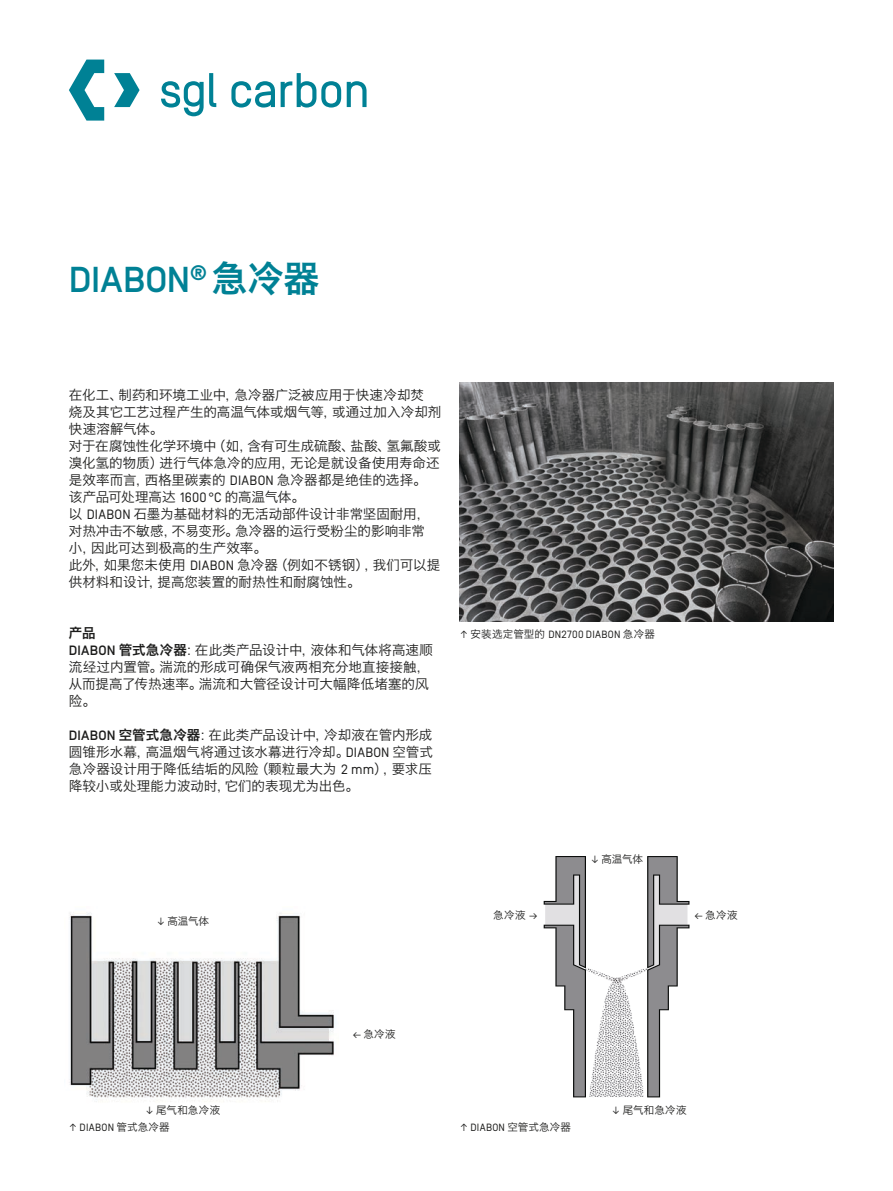
<style>
.page{position:relative;width:893px;height:1191px;background:#fff}
.page>*{position:absolute;margin:0;border:0;box-sizing:border-box;transform-origin:0 0}
.t1{font:500 36px "Simplon Norm";color:#008195}
.t2{font:13.5px/17px "Hiragino Sans GB W3";letter-spacing:.005em;color:#1c1c1b}
.t3{font:13.5px "Hiragino Sans GB W6";color:#1c1c1b}
.t4{font:10.5px "Simplon Norm";letter-spacing:.03em;color:#1c1c1b}
.t5{font:10.5px "Hiragino Sans GB W3";letter-spacing:.03em;color:#1c1c1b}
.s1{font-family:"Hiragino Sans GB W6";font-weight:400}
.s2{font-family:"Simplon Norm"}
.s3{font-family:"Simplon Norm";font-weight:500}
.s4{font-family:"Hiragino Sans GB W6"}
.s5{font-family:"Hiragino Sans GB W3"}
</style>
<div class="page">
<svg style="left:69px;top:60px;width:298px;height:61px"></svg>
<img style="left:589px;top:983px;width:54px;height:114px">
<img style="left:586px;top:968px;width:61px;height:15px">
<svg style="left:616px;top:968px;width:1px;height:15px"></svg>
<svg style="left:544px;top:856px;width:42px;height:241px"></svg>
<svg style="left:647px;top:856px;width:42px;height:241px"></svg>
<img style="left:460px;top:383px;width:373px;height:238px">
<img style="left:69px;top:913px;width:266px;height:189px">
<h1 class="t1" style="left:69px;top:260px;width:252px">DIABON<sup>®</sup> <span class="s1">急冷器</span></h1>
<p class="t2" style="left:69px;top:386px;width:374px">在化工、制药和环境工业中，急冷器广泛被应用于快速冷却焚<br>烧及其它工艺过程产生的高温气体或烟气等，或通过加入冷却剂快速溶解气体。<br>对于在腐蚀性化学环境中（如，含有可生成硫酸、盐酸、氢氟酸或溴化氢的物质）进行气体急冷的应用，无论是就设备使用寿命还是效率而言，西格里碳素的 <span class="s2">DIABON</span> 急冷器都是绝佳的选择。该产品可处理高达 <span class="s2">1600°C</span> 的高温气体。<br>以 <span class="s2">DIABON</span> 石墨为基础材料的无活动部件设计非常坚固耐用，对热冲击不敏感，不易变形。急冷器的运行受粉尘的影响非常小，因此可达到极高的生产效率。<br>此外，如果您未使用 <span class="s2">DIABON</span> 急冷器（例如不锈钢），我们可以提供材料和设计，提高您装置的耐热性和耐腐蚀性。</p>
<p class="t3" style="left:69px;top:624px;width:28px">产品</p>
<p class="t2" style="left:69px;top:641px;width:366px"><span class="s3">DIABON</span> <span class="s4">管式急冷器</span>：在此类产品设计中，液体和气体将高速顺流经过内置管。湍流的形成可确保气液两相充分地直接接触，从而提高了传热速率。湍流和大管径设计可大幅降低堵塞的风险。</p>
<p class="t2" style="left:69px;top:726px;width:365px;text-align:justify"><span class="s3">DIABON</span> <span class="s4">空管式急冷器</span>：在此类产品设计中，冷却液在管内形成圆锥形水幕，高温烟气将通过该水幕进行冷却。<span class="s2">DIABON</span> 空管式急冷器设计用于降低结垢的风险（颗粒最大为 <span class="s2">2 mm</span>），要求压降较小或处理能力波动时，它们的表现尤为出色。</p>
<p class="t4" style="left:460px;top:629px;width:197px">↑ <span class="s5">安装选定管型的</span> DN2700 DIABON <span class="s5">急冷器</span></p>
<p class="t5" style="left:157px;top:914px;width:54px"><span class="s2">↓</span> 高温气体</p>
<p class="t5" style="left:591px;top:853px;width:54px"><span class="s2">↓</span> 高温气体</p>
<p class="t5" style="left:493px;top:908px;width:46px">急冷液 <span class="s2">→</span></p>
<p class="t5" style="left:694px;top:908px;width:45px"><span class="s2">←</span> 急冷液</p>
<p class="t5" style="left:353px;top:1027px;width:45px"><span class="s2">←</span> 急冷液</p>
<p class="t5" style="left:145px;top:1104px;width:76px"><span class="s2">↓</span> 尾气和急冷液</p>
<p class="t5" style="left:612px;top:1104px;width:76px"><span class="s2">↓</span> 尾气和急冷液</p>
<p class="t4" style="left:69px;top:1122px;width:102px">↑ DIABON <span class="s5">管式急冷器</span></p>
<p class="t4" style="left:460px;top:1122px;width:113px">↑ DIABON <span class="s5">空管式急冷器</span></p>
</div>
